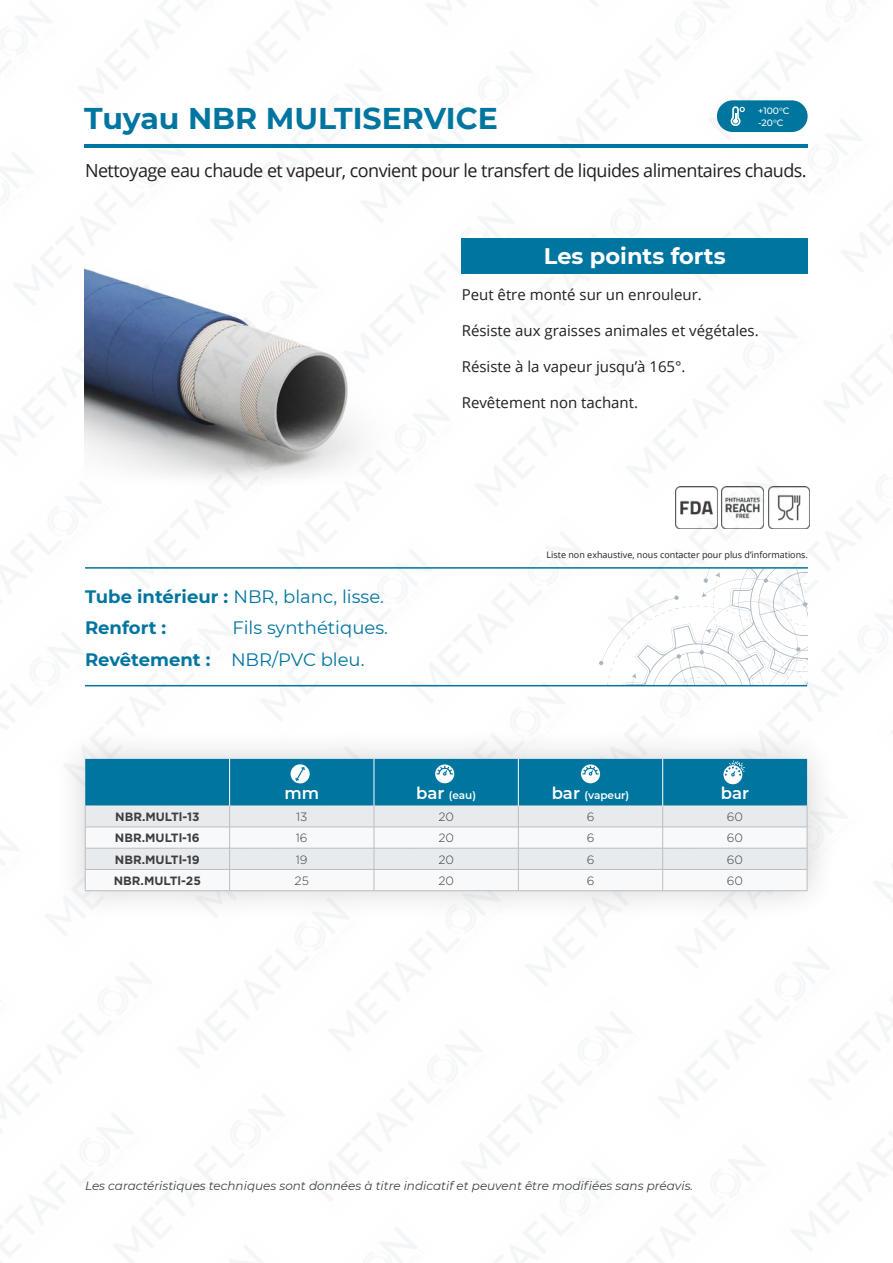
<style>
.page{position:relative;width:893px;height:1263px;background:#fff}
.page>*{position:absolute;margin:0;border:0;box-sizing:border-box;transform-origin:0 0}
.TITLE_1{font:700 30px "Montserrat";color:#00759f}
.t1{font:700 22.5px "Montserrat";color:#fff}
.t2{font:18px "Open Sans";letter-spacing:-.03em;color:#231f20}
.Body_Copy{font:18px "Montserrat";color:#00759f}
.Body_Copy-2{font:700 18px "Montserrat";color:#00759f}
.t3{font:600 16.5px "Montserrat";color:#fff}
.t4{font:15px "Open Sans";color:#231f20}
.Subtitle{font:italic 12px "Montserrat";color:#3c443f}
.t5{font:700 12px "Gotham";color:#3e3e3f}
.t6{font:300 12px "Gotham";color:#3e3e3f}
.t7{font:600 10.5px "Montserrat";color:#fff}
.Subtitle-2{font:500 9.15px "Montserrat";color:#fff}
.t8{font:9px "Open Sans";color:#231f20}
.s1{font-weight:700}
.s2{font-size:16.5px}
</style>
<div class="page">
<img style="left:0;top:134px;width:194px;height:133px">
<img style="left:194px;top:51px;width:151px;height:190px">
<img style="left:345px;top:52px;width:197px;height:132px">
<img style="left:327px;top:184px;width:150px;height:140px">
<img style="left:542px;top:0;width:147px;height:158px">
<img style="left:477px;top:166px;width:197px;height:151px">
<img style="left:674px;top:101px;width:195px;height:189px">
<img style="left:610px;top:298px;width:187px;height:151px">
<img style="left:825px;top:163px;width:68px;height:127px">
<img style="left:625px;top:449px;width:117px;height:118px">
<img style="left:742px;top:431px;width:148px;height:151px">
<img style="left:206px;top:1227px;width:78px;height:36px">
<img style="left:471px;top:1144px;width:133px;height:119px">
<img style="left:792px;top:958px;width:101px;height:132px">
<hr style="left:84px;top:144px;width:724px;height:3px;background:#00759f">
<div style="left:717px;top:100px;width:91px;height:32px;background:#00759e;border-radius:16px"></div>
<svg style="left:731px;top:106px;width:14px;height:20px"></svg>
<div style="left:54px;top:729px;width:783px;height:192px;background:#231f20;opacity:.2"></div>
<hr style="left:85px;top:890px;width:145px;height:1px;background:#bcbdc0">
<hr style="left:230px;top:890px;width:144px;height:1px;background:#bcbdc0">
<hr style="left:374px;top:890px;width:144px;height:1px;background:#bcbdc0">
<hr style="left:518px;top:890px;width:145px;height:1px;background:#bcbdc0">
<hr style="left:663px;top:890px;width:144px;height:1px;background:#bcbdc0">
<div style="left:462px;top:238px;width:346px;height:35px;background:#00759f"></div>
<svg style="left:599px;top:569px;width:209px;height:116px"></svg>
<hr style="left:85px;top:567px;width:723px;height:2px;background:#00759f">
<hr style="left:85px;top:685px;width:722px;height:1px;background:#00759f">
<img style="left:84px;top:244px;width:328px;height:241px">
<img style="left:676px;top:487px;width:41px;height:41px">
<img style="left:722px;top:487px;width:41px;height:41px">
<img style="left:768px;top:487px;width:41px;height:41px">
<svg style="left:85px;top:759px;width:723px;height:131px"></svg>
<p class="TITLE_1" style="left:84px;top:97px;width:415px">Tuyau NBR MULTISERVICE</p>
<p class="Subtitle-2" style="left:758px;top:104px;width:33px">+100°C</p>
<p class="Subtitle-2" style="left:758px;top:117px;width:27px">-20°C</p>
<p class="t2" style="left:85px;top:158px;width:723px">Nettoyage eau chaude et vapeur, convient pour le transfert de liquides alimentaires chauds.</p>
<p class="t1" style="left:544px;top:240px;width:183px">Les points forts</p>
<p class="t4" style="left:462px;top:284px;width:242px">Peut être monté sur un enrouleur.</p>
<p class="t4" style="left:462px;top:320px;width:299px">Résiste aux graisses animales et végétales.</p>
<p class="t4" style="left:462px;top:356px;width:225px">Résiste à la vapeur jusqu’à 165°.</p>
<p class="t4" style="left:462px;top:392px;width:178px">Revêtement non tachant.</p>
<p class="Body_Copy" style="left:85px;top:584px;width:301px"><span class="s1">Tube intérieur :</span> NBR, blanc, lisse.</p>
<p class="Body_Copy-2" style="left:85px;top:615px;width:83px">Renfort :</p>
<p class="Body_Copy" style="left:233px;top:615px;width:157px">Fils synthétiques.</p>
<p class="Body_Copy" style="left:85px;top:647px;width:281px"><span class="s1">Revêtement :</span> NBR/PVC bleu.</p>
<p class="t8" style="left:547px;top:548px;width:263px">Liste non exhaustive, nous contacter pour plus d’informations.</p>
<p class="t3" style="left:284px;top:782px;width:36px">mm</p>
<p class="t7" style="left:416px;top:788px;width:61px"><span class="s2">bar</span> (eau)</p>
<p class="t7" style="left:552px;top:788px;width:79px"><span class="s2">bar</span> (vapeur)</p>
<p class="t3" style="left:721px;top:782px;width:30px">bar</p>
<p class="t5" style="left:115px;top:809px;width:86px">NBR.MULTl-13</p>
<p class="t6" style="left:296px;top:809px;width:13px">13</p>
<p class="t6" style="left:438px;top:809px;width:17px">20</p>
<p class="t6" style="left:587px;top:809px;width:9px">6</p>
<p class="t6" style="left:727px;top:809px;width:18px">60</p>
<p class="t5" style="left:115px;top:830px;width:86px">NBR.MULTl-16</p>
<p class="t6" style="left:296px;top:830px;width:13px">16</p>
<p class="t6" style="left:438px;top:830px;width:17px">20</p>
<p class="t6" style="left:587px;top:830px;width:9px">6</p>
<p class="t6" style="left:727px;top:830px;width:18px">60</p>
<p class="t5" style="left:115px;top:851px;width:86px">NBR.MULTl-19</p>
<p class="t6" style="left:296px;top:852px;width:13px">19</p>
<p class="t6" style="left:438px;top:852px;width:17px">20</p>
<p class="t6" style="left:587px;top:852px;width:9px">6</p>
<p class="t6" style="left:727px;top:852px;width:18px">60</p>
<p class="t5" style="left:114px;top:873px;width:89px">NBR.MULTl-25</p>
<p class="t6" style="left:295px;top:873px;width:16px">25</p>
<p class="t6" style="left:438px;top:873px;width:17px">20</p>
<p class="t6" style="left:587px;top:873px;width:9px">6</p>
<p class="t6" style="left:727px;top:873px;width:18px">60</p>
<p class="Subtitle" style="left:85px;top:1177px;width:609px">Les caractéristiques techniques sont données à titre indicatif et peuvent être modifiées sans préavis.</p>
</div>
